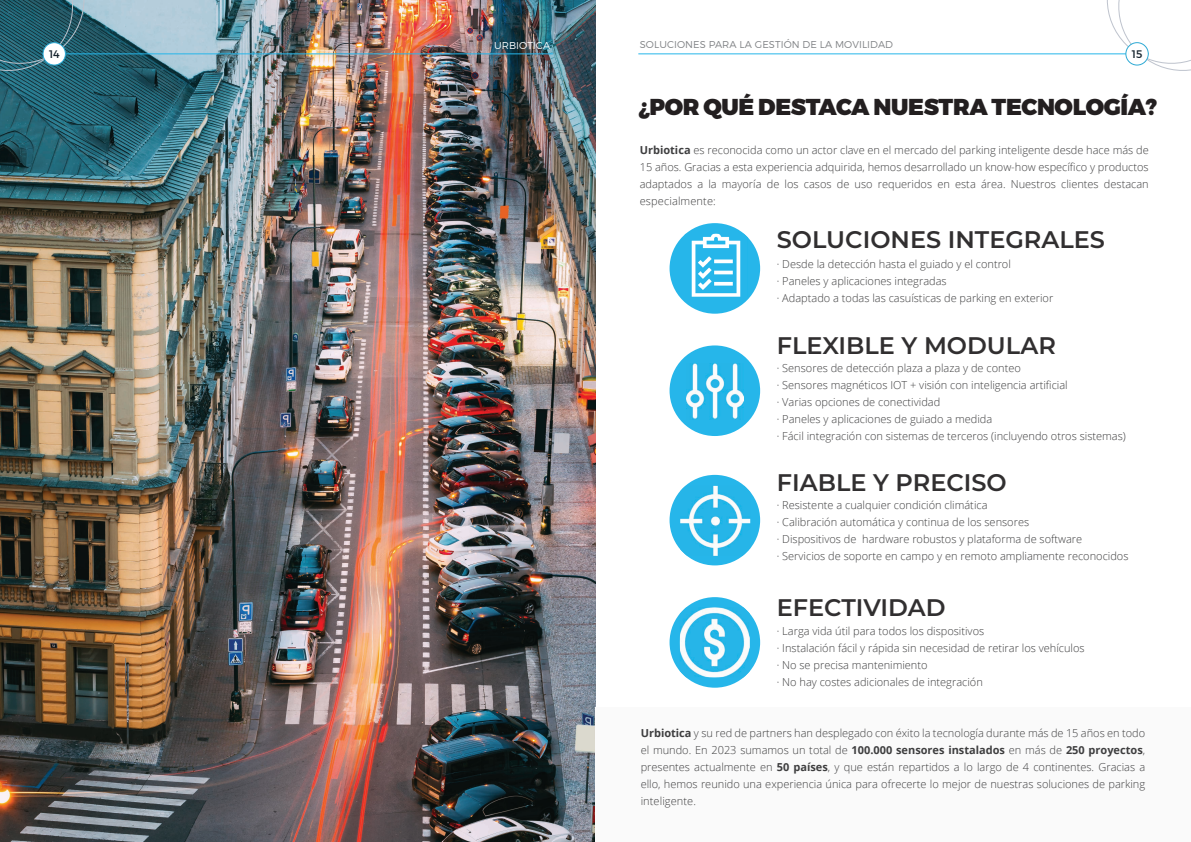
<style>
.page{position:relative;width:1191px;height:842px;background:#fff}
.page>*{position:absolute;margin:0;border:0;box-sizing:border-box;transform-origin:0 0}
.t1{font:600 24px "Montserrat";color:#312f30}
.t2{font:900 23px "Montserrat";letter-spacing:-.015em;color:#231f20}
.t3{font:300 11px/17px "Open Sans";color:#3e3e3f}
.t4{font:11px "Montserrat";color:#17242e}
.t5{font:300 9.9px "Montserrat";letter-spacing:.01em;color:#808285}
.t6{font:300 9.9px "Montserrat";letter-spacing:.01em;color:#fff}
.s1{font-weight:700}
</style>
<div class="page">
<img style="left:0;top:0;width:595px;height:842px">
<div style="left:669px;top:223px;width:91px;height:91px;background:#26b6ea;border-radius:50%"></div>
<div style="left:669px;top:345px;width:91px;height:91px;background:#26b6ea;border-radius:50%"></div>
<div style="left:669px;top:475px;width:91px;height:90px;background:#26b6ea;border-radius:50%"></div>
<div style="left:669px;top:597px;width:91px;height:91px;background:#26b6ea;border-radius:50%"></div>
<div style="left:595px;top:707px;width:596px;height:135px;background:#fafafa"></div>
<svg style="left:1100px;top:0;width:91px;height:71px"></svg>
<hr style="left:638px;top:53px;width:510px;height:1px;background:#26b6ea">
<div style="left:1125px;top:43px;width:23px;height:22px;background:#fff;border-radius:50%"></div>
<div style="left:1125px;top:42px;width:23px;height:24px;border:1px solid #2ca9d4;border-radius:50%"></div>
<svg style="left:0;top:0;width:91px;height:77px;background:#28616f"></svg>
<hr style="left:43px;top:53px;width:510px;height:1px;background:#26b6ea">
<div style="left:43px;top:43px;width:22px;height:22px;background:#fff;border-radius:50%"></div>
<div style="left:43px;top:42px;width:23px;height:24px;border:1px solid #2ca9d4;border-radius:50%"></div>
<img style="left:691px;top:234px;width:56px;height:63px">
<img style="left:680px;top:607px;width:70px;height:70px">
<img style="left:686px;top:363px;width:57px;height:57px">
<img style="left:680px;top:486px;width:70px;height:70px">
<p class="t4" style="left:49px;top:47px;width:12px">14</p>
<p class="t6" style="left:494px;top:39px;width:58px">URBIOTICA</p>
<p class="t5" style="left:640px;top:39px;width:255px">SOLUCIONES PARA LA GESTIÓN DE LA MOVILIDAD</p>
<p class="t4" style="left:1131px;top:47px;width:12px">15</p>
<h2 class="t2" style="left:638px;top:93px;width:520px">¿POR QUÉ DESTACA NUESTRA TECNOLOGÍA?</h2>
<p class="t3" style="left:640px;top:141px;width:510px;text-align:justify"><span class="s1">Urbiotica</span> es reconocida como un actor clave en el mercado del parking inteligente desde hace más de 15 años. Gracias a esta experiencia adquirida, hemos desarrollado un know-how específico y productos adaptados a la mayoría de los casos de uso requeridos en esta área. Nuestros clientes destacan especialmente:</p>
<h1 class="t1" style="left:777px;top:222px;width:330px">SOLUCIONES INTEGRALES</h1>
<p class="t3" style="left:777px;top:255px;width:278px">· Desde la detección hasta el guiado y el control<br>· Paneles y aplicaciones integradas<br>· Adaptado a todas las casuísticas de parking en exterior</p>
<h1 class="t1" style="left:777px;top:328px;width:281px">FLEXIBLE Y MODULAR</h1>
<p class="t3" style="left:777px;top:359px;width:350px">· Sensores de detección plaza a plaza y de conteo<br>· Sensores magnéticos IOT + visión con inteligencia artificial<br>· Varias opciones de conectividad<br>· Paneles y aplicaciones de guiado a medida<br>· Fácil integración con sistemas de terceros (incluyendo otros sistemas)</p>
<h1 class="t1" style="left:777px;top:465px;width:231px">FIABLE Y PRECISO</h1>
<p class="t3" style="left:777px;top:496px;width:353px">· Resistente a cualquier condición climática<br>· Calibración automática y continua de los sensores<br>· Dispositivos de hardware robustos y plataforma de software<br>· Servicios de soporte en campo y en remoto ampliamente reconocidos</p>
<h1 class="t1" style="left:777px;top:590px;width:170px">EFECTIVIDAD</h1>
<p class="t3" style="left:777px;top:622px;width:309px">· Larga vida útil para todos los dispositivos<br>· Instalación fácil y rápida sin necesidad de retirar los vehículos · No se precisa mantenimiento<br>· No hay costes adicionales de integración</p>
<p class="t3" style="left:640px;top:724px;width:506px;text-align:justify"><span class="s1">Urbiotica</span> y su red de partners han desplegado con éxito la tecnología durante más de 15 años en todo el mundo. En 2023 sumamos un total de <span class="s1">100.000 sensores instalados</span> en más de <span class="s1">250 proyectos</span>, presentes actualmente en <span class="s1">50 países</span>, y que están repartidos a lo largo de 4 continentes. Gracias a ello, hemos reunido una experiencia única para ofrecerte lo mejor de nuestras soluciones de parking inteligente.</p>
</div>
